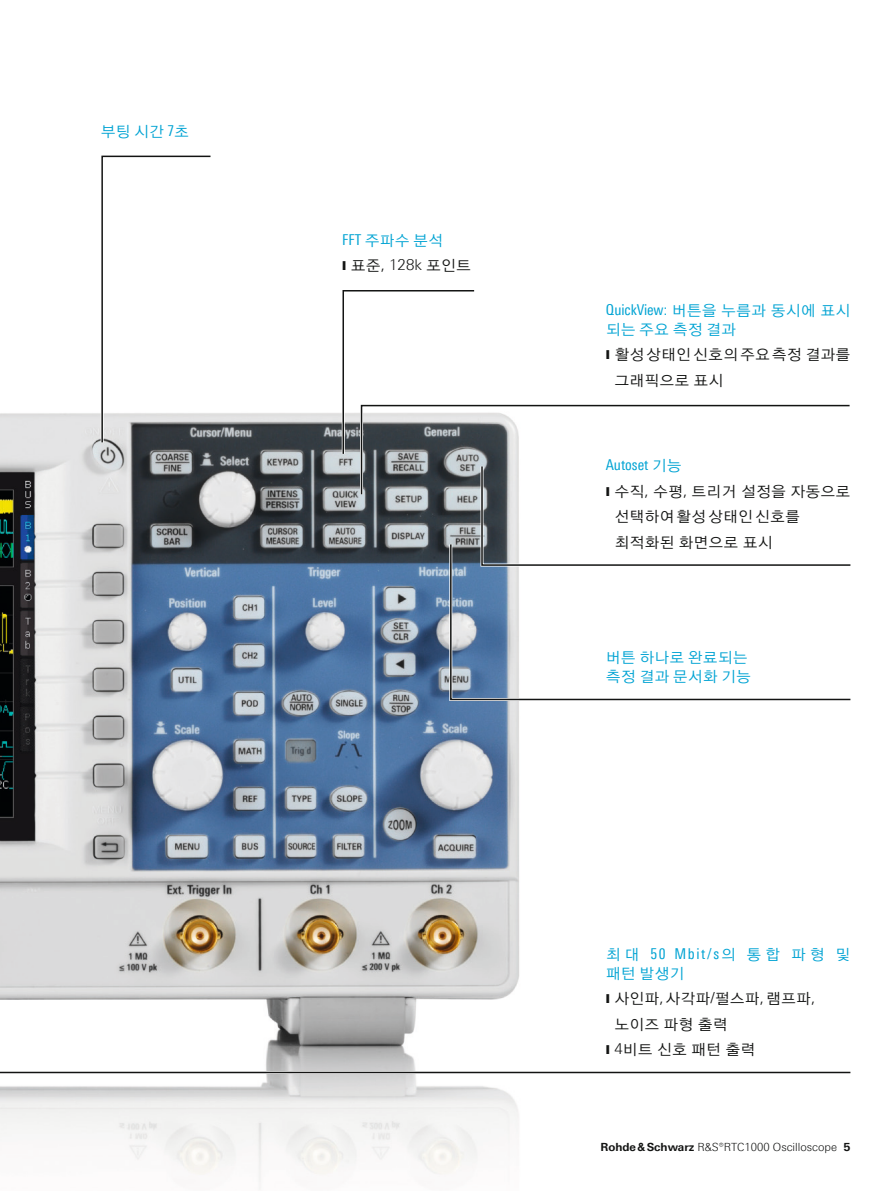
<style>
.page{position:relative;width:893px;height:1191px;background:#fff}
.page>*{position:absolute;margin:0;border:0;box-sizing:border-box;transform-origin:0 0}
.t1{font:15px/25.5px "YDIYGO120 KS Cpc EUC H";color:#131413}
.t2{font:15px/19.2px "YDIYGO120 KS Cpc EUC H";color:#00a3d3}
.t3{font:15px "Linotype Univers 420 Cn";color:#00a3d3}
.t4{font:300 11.25px "Linotype Univers 330";color:#131413}
.s1{font-family:"Linotype Univers 420 Cn"}
.s2{font-family:"Linotype Univers 330";font-weight:300;font-size:18px;color:#131413}
.s3{color:#131413}
.s4{font-family:"Linotype Univers 330";font-weight:300;color:#131413}
.s5{font-family:"Linotype Univers 330";font-weight:300;font-size:18px}
.s6{font-family:"YDIYGO120 KS Cpc EUC H"}
.s7{font-family:"Linotype Univers 330";font-weight:300}
.s8{font-family:"Linotype Univers 630";font-weight:700}
</style>
<div class="page">
<img style="left:0;top:413px;width:519px;height:776px">
<svg style="left:0;top:938px;width:851px;height:136px"></svg>
<svg style="left:360px;top:404px;width:490px;height:92px"></svg>
<svg style="left:99px;top:155px;width:115px;height:290px"></svg>
<svg style="left:449px;top:543px;width:402px;height:158px"></svg>
<svg style="left:479px;top:463px;width:372px;height:105px"></svg>
<svg style="left:340px;top:290px;width:137px;height:167px"></svg>
<p class="t2" style="left:101px;top:122px;width:90px">부팅 시간 <span class="s1">7</span>초</p>
<p class="t2" style="left:342px;top:228px;width:130px;line-height:25.5px"><span class="s1">FFT</span> 주파수 분석<br><span class="s2">❙</span> <span class="s3">표준</span><span class="s4">, 128k</span> <span class="s3">포인트</span></p>
<p class="t2" style="left:606px;top:301px;width:246px"><span class="s1">QuickView:</span> 버튼을 누름과 동시에 표시 되는 주요 측정 결과</p>
<p class="t1" style="left:614px;top:342px;width:237px;text-indent:-9px"><span class="s5">❙</span> 활성상태인신호의주요측정 결과를 그래픽으로 표시</p>
<p class="t3" style="left:606px;top:456px;width:77px">Autoset <span class="s6">기능</span></p>
<p class="t1" style="left:614px;top:479px;width:237px;text-indent:-9px"><span class="s5">❙</span> 수직<span class="s7">,</span> 수평<span class="s7">,</span> 트리거 설정을 자동으로 선택하여활성상태인신호를 최적화된 화면으로 표시</p>
<p class="t2" style="left:606px;top:648px;width:147px">버튼 하나로 완료되는 측정 결과 문서화 기능</p>
<p class="t2" style="left:606px;top:944px;width:246px">최 대 <span class="s1">50 Mbit/s</span>의 통 합 파 형 및 패턴 발생기</p>
<p class="t1" style="left:606px;top:986px;width:211px"><span class="s5">❙</span> 사인파<span class="s7">,</span>사각파<span class="s7">/</span>펄스파<span class="s7">,</span>램프파<span class="s7">,</span></p>
<p class="t1" style="left:614px;top:1011px;width:115px">노이즈 파형 출력</p>
<p class="t1" style="left:606px;top:1037px;width:151px"><span class="s5">❙</span> <span class="s7">4</span>비트 신호 패턴 출력</p>
<p class="t4" style="left:600px;top:1140px;width:251px"><span class="s8">Rohde&amp;Schwarz</span> R&amp;S®RTC1000 Oscilloscope <span class="s8">5</span></p>
</div>
